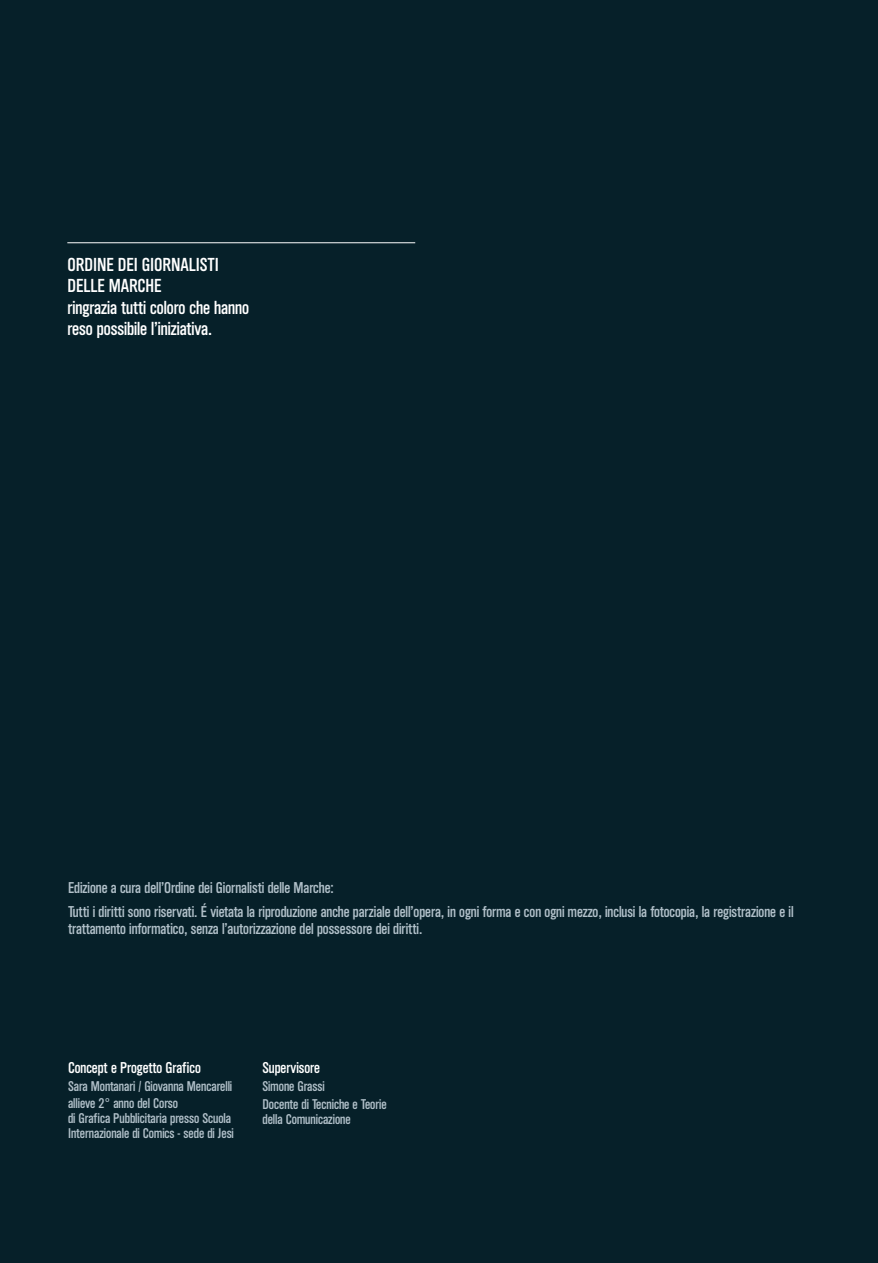
<style>
.page{position:relative;width:878px;height:1263px;background:#fff}
.page>*{position:absolute;margin:0;border:0;box-sizing:border-box;transform-origin:0 0}
.t1{font:18px/21.6px "Alpin Gothic CG No 3";color:#fff}
.t2{font:15px/24px "Alpin Gothic CG No 3";color:#b1c0c9}
.t3{font:15px "Alpin Gothic CG No 3";color:#fff}
.t4{font:13.5px/16.5px "Alpin Gothic CG No 3";color:#b1c0c9}
</style>
<div class="page">
<div style="left:0;top:0;width:877px;height:1263px;background:#062029"></div>
<hr style="left:67px;top:242px;width:348px;height:1px;background:#fff">
<p class="t1" style="left:67px;top:253px;width:183px">ORDINE DEI GIORNALISTI<br>DELLE MARCHE<br>ringrazia tutti coloro che hanno reso possibile l’iniziativa.</p>
<p class="t2" style="left:68px;top:876px;width:727px">Edizione a cura dell’Ordine dei Giornalisti delle Marche:<br>Tutti i diritti sono riservati. É vietata la riproduzione anche parziale dell’opera, in ogni forma e con ogni mezzo, inclusi la fotocopia, la registrazione e il</p>
<p class="t2" style="left:68px;top:916px;width:356px">trattamento informatico, senza l’autorizzazione del possessore dei diritti.</p>
<p class="t3" style="left:68px;top:1059px;width:134px">Concept e Progetto Grafico</p>
<p class="t4" style="left:68px;top:1078px;width:166px">Sara Montanari / Giovanna Mencarelli allieve 2° anno del Corso</p>
<p class="t4" style="left:68px;top:1110px;width:167px;line-height:15px">di Grafica Pubblicitaria presso Scuola<br>Internazionale di Comics - sede di Jesi</p>
<p class="t3" style="left:262px;top:1059px;width:59px">Supervisore</p>
<p class="t4" style="left:262px;top:1077px;width:126px;line-height:18px">Simone Grassi<br>Docente di Tecniche e Teorie</p>
<p class="t4" style="left:262px;top:1111px;width:90px">della Comunicazione</p>
</div>
